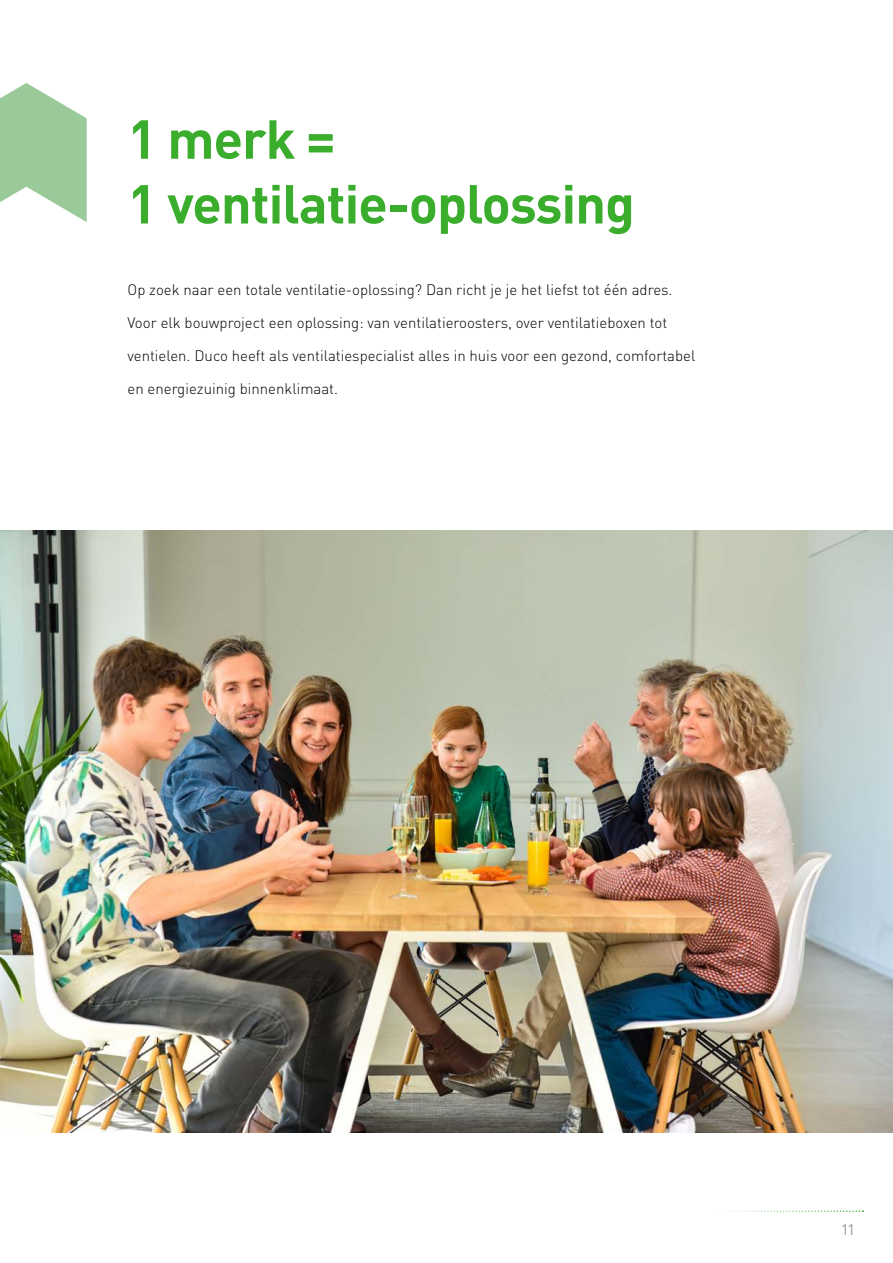
<style>
.page{position:relative;width:893px;height:1263px;background:#fff}
.page>*{position:absolute;margin:0;border:0;box-sizing:border-box;transform-origin:0 0}
.t1{font:700 54px/64.8px "DIN";letter-spacing:-.02em;color:#3aad2c}
.t2{font:18px "DIN Light Alternate";color:#868786}
.t3{font:300 15px "DIN";color:#000}
</style>
<div class="page">
<img style="left:0;top:531px;width:893px;height:602px">
<svg style="left:0;top:83px;width:87px;height:139px"></svg>
<svg style="left:723px;top:1210px;width:140px;height:2px"></svg>
<h1 class="t1" style="left:128px;top:104px;width:509px">1 merk =<br>1 ventilatie-oplossing</h1>
<p class="t3" style="left:128px;top:280px;width:546px">Op zoek naar een totale ventilatie-oplossing? Dan richt je je het liefst tot één adres.</p>
<p class="t3" style="left:128px;top:313px;width:541px">Voor elk bouwproject een oplossing: van ventilatieroosters, over ventilatieboxen tot</p>
<p class="t3" style="left:128px;top:346px;width:569px">ventielen. Duco heeft als ventilatiespecialist alles in huis voor een gezond, comfortabel</p>
<p class="t3" style="left:128px;top:379px;width:212px">en energiezuinig binnenklimaat.</p>
<p class="t2" style="left:842px;top:1217px;width:14px">11</p>
</div>
